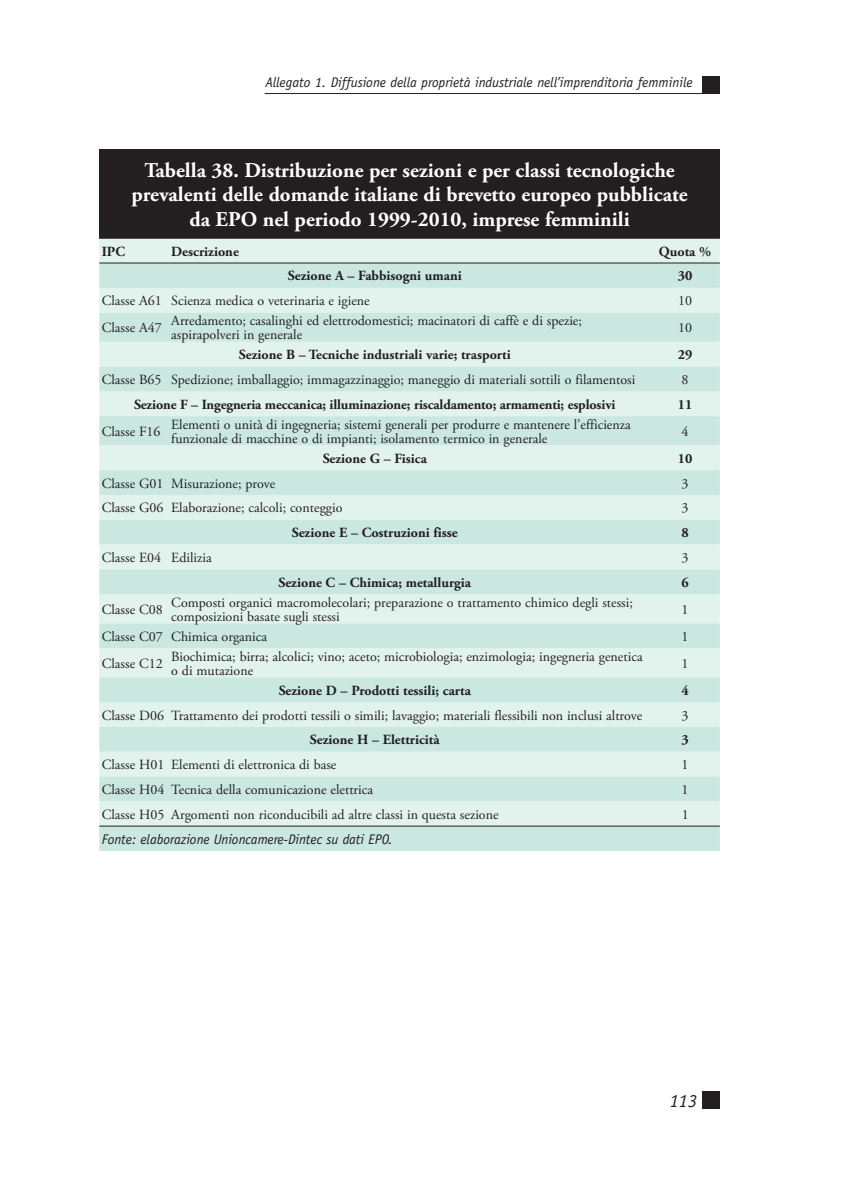
<style>
.page{position:relative;width:844px;height:1191px;background:#fff}
.page>*{position:absolute;margin:0;border:0;box-sizing:border-box;transform-origin:0 0}
.t1{font:700 21px/24.5px "Adobe Garamond Pro";color:#fff;text-align:center}
.t2{font:italic 18.38px "Officina Serif LT";color:#231f20}
.t3{font:14px/14px "Adobe Garamond Pro";color:#231f20}
.t4{font:700 14px "Adobe Garamond Pro";color:#231f20}
.t5{font:italic 14px "Officina Sans LT";color:#231f20}
</style>
<div class="page">
<div style="left:702px;top:1091px;width:17px;height:18px;background:#231f20"></div>
<hr style="left:264px;top:93px;width:455px;height:1px;background:#231f20">
<div style="left:702px;top:76px;width:17px;height:18px;background:#231f20"></div>
<div style="left:99px;top:149px;width:620px;height:89px;background:#231f20"></div>
<div style="left:99px;top:239px;width:620px;height:24px;background:#e2f3ee"></div>
<svg style="left:99px;top:264px;width:620px;height:587px;background:#d5ece6"></svg>
<hr style="left:99px;top:238px;width:620px;height:1px;background:#231f20">
<hr style="left:99px;top:263px;width:620px;height:1px;background:#231f20">
<hr style="left:99px;top:826px;width:620px;height:1px;background:#231f20">
<p class="t5" style="left:265px;top:77px;width:428px">Allegato 1. Diffusione della proprietà industriale nell’imprenditoria femminile</p>
<h1 class="t1" style="left:131px;top:160px;width:557px">Tabella 38. Distribuzione per sezioni e per classi tecnologiche prevalenti delle domande italiane di brevetto europeo pubblicate da EPO nel periodo 1999-2010, imprese femminili</h1>
<p class="t4" style="left:102px;top:245px;width:25px">IPC</p>
<p class="t4" style="left:171px;top:245px;width:69px">Descrizione</p>
<p class="t4" style="left:658px;top:245px;width:54px">Quota %</p>
<p class="t4" style="left:288px;top:270px;width:175px">Sezione A – Fabbisogni umani</p>
<p class="t4" style="left:677px;top:270px;width:16px">30</p>
<p class="t3" style="left:102px;top:295px;width:269px">Classe A61 Scienza medica o veterinaria e igiene</p>
<p class="t3" style="left:678px;top:295px;width:15px">10</p>
<p class="t3" style="left:102px;top:322px;width:62px">Classe A47</p>
<p class="t3" style="left:171px;top:315px;width:412px">Arredamento; casalinghi ed elettrodomestici; macinatori di caffè e di spezie; aspirapolveri in generale</p>
<p class="t3" style="left:678px;top:322px;width:15px">10</p>
<p class="t4" style="left:239px;top:349px;width:273px">Sezione B – Tecniche industriali varie; trasporti</p>
<p class="t4" style="left:677px;top:349px;width:16px">29</p>
<p class="t3" style="left:102px;top:374px;width:535px">Classe B65 Spedizione; imballaggio; immagazzinaggio; maneggio di materiali sottili o filamentosi</p>
<p class="t3" style="left:681px;top:374px;width:8px">8</p>
<p class="t4" style="left:134px;top:399px;width:483px">Sezione F – Ingegneria meccanica; illuminazione; riscaldamento; armamenti; esplosivi</p>
<p class="t4" style="left:677px;top:399px;width:16px">11</p>
<p class="t3" style="left:102px;top:425px;width:60px">Classe F16</p>
<p class="t3" style="left:171px;top:418px;width:461px">Elementi o unità di ingegneria; sistemi generali per produrre e mantenere l’efficienza funzionale di macchine o di impianti; isolamento termico in generale</p>
<p class="t3" style="left:681px;top:425px;width:8px">4</p>
<p class="t4" style="left:322px;top:453px;width:106px">Sezione G – Fisica</p>
<p class="t4" style="left:677px;top:453px;width:16px">10</p>
<p class="t3" style="left:102px;top:477px;width:175px">Classe G01 Misurazione; prove</p>
<p class="t3" style="left:681px;top:477px;width:8px">3</p>
<p class="t3" style="left:102px;top:502px;width:242px">Classe G06 Elaborazione; calcoli; conteggio</p>
<p class="t3" style="left:681px;top:502px;width:8px">3</p>
<p class="t4" style="left:292px;top:527px;width:167px">Sezione E – Costruzioni fisse</p>
<p class="t4" style="left:681px;top:527px;width:9px">8</p>
<p class="t3" style="left:102px;top:552px;width:111px">Classe E04 Edilizia</p>
<p class="t3" style="left:681px;top:552px;width:8px">3</p>
<p class="t4" style="left:278px;top:577px;width:194px">Sezione C – Chimica; metallurgia</p>
<p class="t4" style="left:681px;top:577px;width:9px">6</p>
<p class="t3" style="left:102px;top:603px;width:63px">Classe C08</p>
<p class="t3" style="left:171px;top:596px;width:463px">Composti organici macromolecolari; preparazione o trattamento chimico degli stessi; composizioni basate sugli stessi</p>
<p class="t3" style="left:681px;top:603px;width:8px">1</p>
<p class="t3" style="left:102px;top:630px;width:167px">Classe C07 Chimica organica</p>
<p class="t3" style="left:681px;top:630px;width:8px">1</p>
<p class="t3" style="left:102px;top:657px;width:63px">Classe C12</p>
<p class="t3" style="left:171px;top:650px;width:473px">Biochimica; birra; alcolici; vino; aceto; microbiologia; enzimologia; ingegneria genetica o di mutazione</p>
<p class="t3" style="left:681px;top:657px;width:8px">1</p>
<p class="t4" style="left:278px;top:684px;width:194px">Sezione D – Prodotti tessili; carta</p>
<p class="t4" style="left:681px;top:684px;width:9px">4</p>
<p class="t3" style="left:102px;top:709px;width:542px">Classe D06 Trattamento dei prodotti tessili o simili; lavaggio; materiali flessibili non inclusi altrove</p>
<p class="t3" style="left:681px;top:709px;width:8px">3</p>
<p class="t4" style="left:310px;top:734px;width:131px">Sezione H – Elettricità</p>
<p class="t4" style="left:681px;top:734px;width:9px">3</p>
<p class="t3" style="left:102px;top:759px;width:236px">Classe H01 Elementi di elettronica di base</p>
<p class="t3" style="left:681px;top:759px;width:8px">1</p>
<p class="t3" style="left:102px;top:784px;width:273px">Classe H04 Tecnica della comunicazione elettrica</p>
<p class="t3" style="left:681px;top:784px;width:8px">1</p>
<p class="t3" style="left:102px;top:808px;width:398px">Classe H05 Argomenti non riconducibili ad altre classi in questa sezione</p>
<p class="t3" style="left:681px;top:808px;width:8px">1</p>
<p class="t5" style="left:102px;top:833px;width:292px">Fonte: elaborazione Unioncamere-Dintec su dati EPO.</p>
<h2 class="t2" style="left:669px;top:1094px;width:29px">113</h2>
</div>
